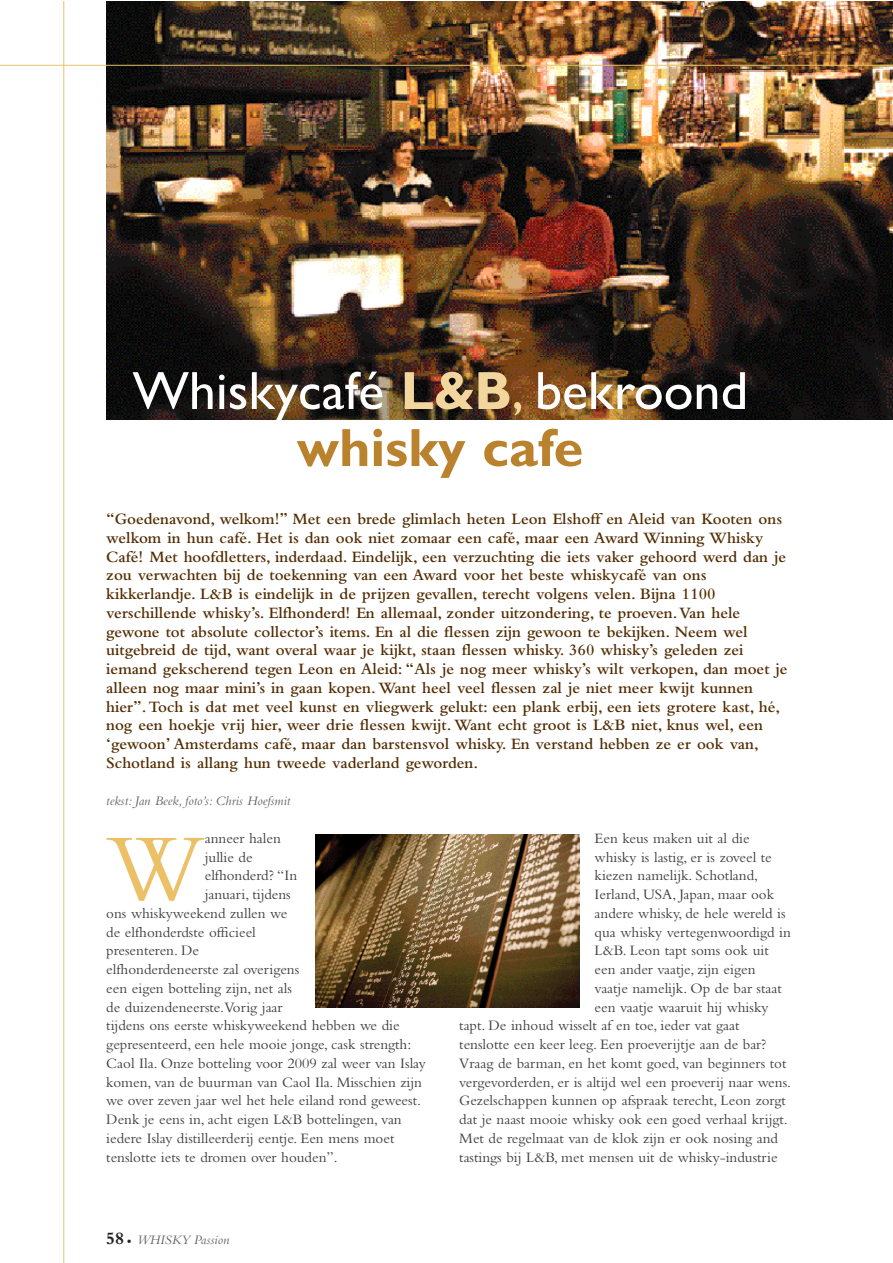
<style>
.page{position:relative;width:893px;height:1263px;background:#fff}
.page>*{position:absolute;margin:0;border:0;box-sizing:border-box;transform-origin:0 0}
.t1{font:98.55px "Bembo";color:#ecc067}
.t2{font:54px/57px "Gill Sans";color:#fff;text-align:center}
.t3{font:600 16.5px/18.8px "Bembo";color:#522c00}
.t4{font:15px "Bembo";color:#403e3f}
.t5{font:italic 13.5px "Bembo";color:#666566}
.s1{font-weight:700;color:#f2d69e}
.s2{color:#f2d69e}
.s3{font-weight:700;color:#bb822d}
.s4{font-weight:700;font-style:normal;font-size:18px;color:#232021}
</style>
<div class="page">
<img style="left:0;top:1px;width:893px;height:1262px">
<h2 class="t2" style="left:133px;top:362px;width:617px">Whiskycafé <span class="s1">L&amp;B</span><span class="s2">,</span> bekroond <span class="s3">whisky cafe</span></h2>
<p class="t3" style="left:106px;top:511px;width:683px">“Goedenavond, welkom!” Met een brede glimlach heten Leon Elshoff en Aleid van Kooten ons welkom in hun café. Het is dan ook niet zomaar een café, maar een Award Winning Whisky Café! Met hoofdletters, inderdaad. Eindelijk, een verzuchting die iets vaker gehoord werd dan je zou verwachten bij de toekenning van een Award voor het beste whiskycafé van ons kikkerlandje. L&amp;B is eindelijk in de prijzen gevallen, terecht volgens velen. Bijna 1100 verschillende whisky’s. Elfhonderd! En allemaal, zonder uitzondering, te proeven. Van hele gewone tot absolute collector’s items. En al die flessen zijn gewoon te bekijken. Neem wel uitgebreid de tijd, want overal waar je kijkt, staan flessen whisky. 360 whisky’s geleden zei iemand gekscherend tegen Leon en Aleid: “Als je nog meer whisky’s wilt verkopen, dan moet je alleen nog maar mini’s in gaan kopen. Want heel veel flessen zal je niet meer kwijt kunnen hier”. Toch is dat met veel kunst en vliegwerk gelukt: een plank erbij, een iets grotere kast, hé, nog een hoekje vrij hier, weer drie flessen kwijt. Want echt groot is L&amp;B niet, knus wel, een ‘gewoon’ Amsterdams café, maar dan barstensvol whisky. En verstand hebben ze er ook van, Schotland is allang hun tweede vaderland geworden.</p>
<p class="t5" style="left:106px;top:796px;width:186px">tekst: Jan Beek, foto’s: Chris Hoefsmit</p>
<h1 class="t1" style="left:106px;top:833px;width:100px">W</h1>
<p class="t4" style="left:205px;top:833px;width:78px">anneer halen</p>
<p class="t4" style="left:205px;top:852px;width:49px">jullie de</p>
<p class="t4" style="left:205px;top:870px;width:94px">elfhonderd? “In</p>
<p class="t4" style="left:205px;top:889px;width:88px">januari, tijdens</p>
<p class="t4" style="left:106px;top:908px;width:182px">ons whiskyweekend zullen we</p>
<p class="t4" style="left:106px;top:927px;width:151px">de elfhonderdste officieel</p>
<p class="t4" style="left:106px;top:945px;width:94px">presenteren. De</p>
<p class="t4" style="left:106px;top:964px;width:194px">elfhonderdeneerste zal overigens</p>
<p class="t4" style="left:106px;top:983px;width:187px">een eigen botteling zijn, net als</p>
<p class="t4" style="left:106px;top:1002px;width:178px">de duizendeneerste.Vorig jaar</p>
<p class="t4" style="left:106px;top:1020px;width:295px">tijdens ons eerste whiskyweekend hebben we die</p>
<p class="t4" style="left:106px;top:1039px;width:306px">gepresenteerd, een hele mooie jonge, cask strength:</p>
<p class="t4" style="left:106px;top:1058px;width:321px">Caol Ila. Onze botteling voor 2009 zal weer van Islay</p>
<p class="t4" style="left:106px;top:1077px;width:317px">komen, van de buurman van Caol Ila. Misschien zijn</p>
<p class="t4" style="left:106px;top:1095px;width:316px">we over zeven jaar wel het hele eiland rond geweest.</p>
<p class="t4" style="left:106px;top:1114px;width:297px">Denk je eens in, acht eigen L&amp;B bottelingen, van</p>
<p class="t4" style="left:106px;top:1133px;width:290px">iedere Islay distilleerderij eentje. Een mens moet</p>
<p class="t4" style="left:106px;top:1152px;width:233px">tenslotte iets te dromen over houden”.</p>
<p class="t5" style="left:106px;top:1235px;width:125px"><span class="s4">58</span> <sub>•</sub> WHISKY Passion</p>
<p class="t4" style="left:594px;top:833px;width:157px">Een keus maken uit al die</p>
<p class="t4" style="left:594px;top:852px;width:179px">whisky is lastig, er is zoveel te</p>
<p class="t4" style="left:594px;top:870px;width:165px">kiezen namelijk. Schotland,</p>
<p class="t4" style="left:594px;top:889px;width:181px">Ierland, USA, Japan, maar ook</p>
<p class="t4" style="left:594px;top:908px;width:193px">andere whisky, de hele wereld is</p>
<p class="t4" style="left:594px;top:927px;width:198px">qua whisky vertegenwoordigd in</p>
<p class="t4" style="left:594px;top:945px;width:176px">L&amp;B. Leon tapt soms ook uit</p>
<p class="t4" style="left:594px;top:964px;width:162px">een ander vaatje, zijn eigen</p>
<p class="t4" style="left:594px;top:983px;width:189px">vaatje namelijk. Op de bar staat</p>
<p class="t4" style="left:594px;top:1002px;width:175px">een vaatje waaruit hij whisky</p>
<p class="t4" style="left:459px;top:1020px;width:282px">tapt. De inhoud wisselt af en toe, ieder vat gaat</p>
<p class="t4" style="left:459px;top:1039px;width:309px">tenslotte een keer leeg. Een proeverijtje aan de bar?</p>
<p class="t4" style="left:459px;top:1058px;width:329px">Vraag de barman, en het komt goed, van beginners tot</p>
<p class="t4" style="left:459px;top:1077px;width:333px">vergevorderden, er is altijd wel een proeverij naar wens.</p>
<p class="t4" style="left:459px;top:1095px;width:328px">Gezelschappen kunnen op afspraak terecht, Leon zorgt</p>
<p class="t4" style="left:459px;top:1114px;width:330px">dat je naast mooie whisky ook een goed verhaal krijgt.</p>
<p class="t4" style="left:459px;top:1133px;width:320px">Met de regelmaat van de klok zijn er ook nosing and</p>
<p class="t4" style="left:459px;top:1152px;width:320px">tastings bij L&amp;B, met mensen uit de whisky-industrie</p>
</div>
